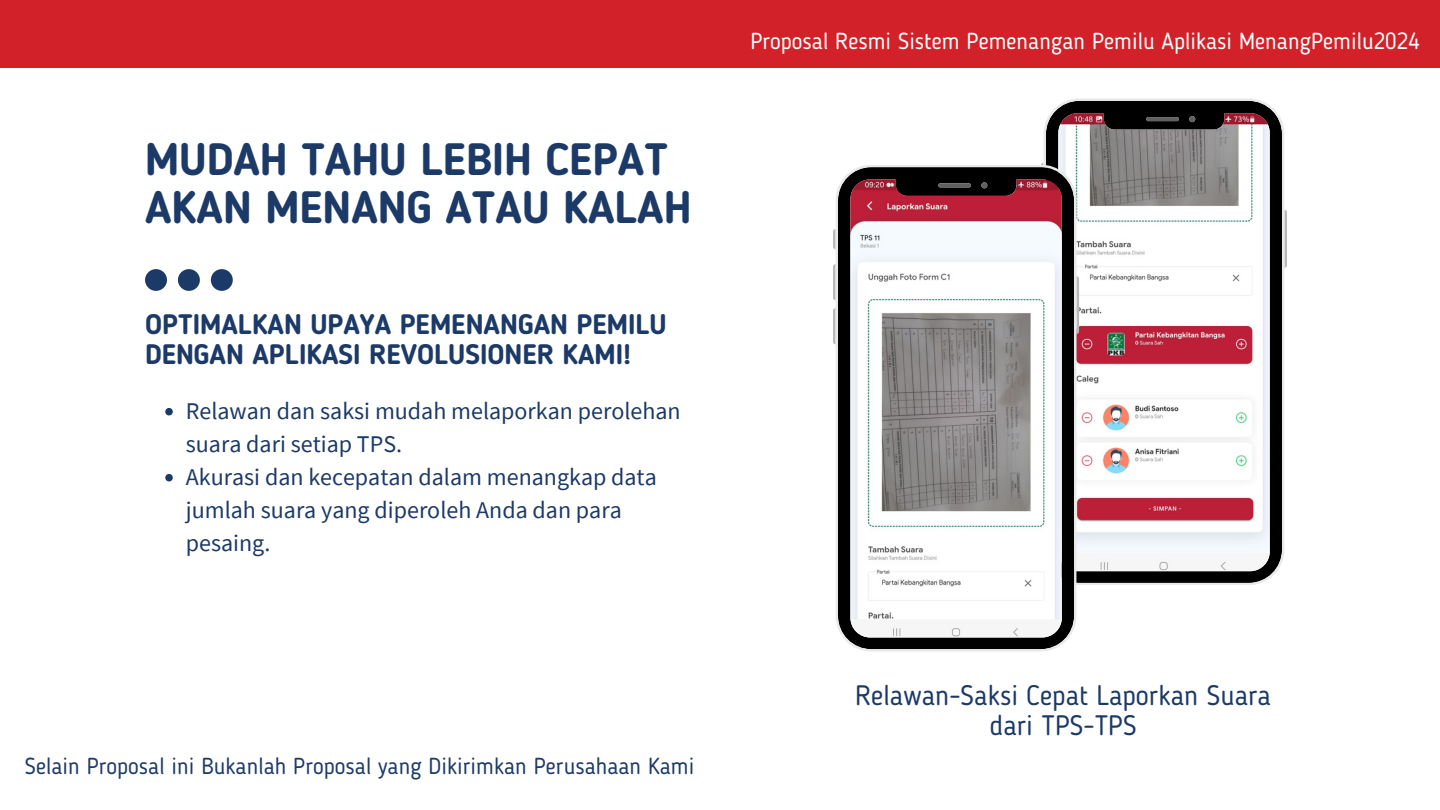
<style>
.page{position:relative;width:1440px;height:810px;background:#fff}
.page>*{position:absolute;margin:0;border:0;box-sizing:border-box;transform-origin:0 0}
.t1{font:700 45px/48px "Blogger Sans";color:#1c3a68}
.t2{font:700 28px/30px "Blogger Sans";color:#1c3a68}
.t3{font:28px/30px "Blogger Sans";color:#1c3a68;text-align:center}
.t4{font:24px/33px "Source Sans Pro";color:#1c3a68}
.t5{font:23px "Blogger Sans";color:#1e3c68}
.t6{font:23px "Blogger Sans";color:#fff}
</style>
<div class="page">
<svg style="left:145px;top:269px;width:88px;height:22px"></svg>
<svg style="left:1284px;top:210px;width:3px;height:58px"></svg>
<svg style="left:1044px;top:98px;width:240px;height:487px"></svg>
<svg style="left:833px;top:229px;width:3px;height:20px"></svg>
<svg style="left:833px;top:264px;width:3px;height:36px"></svg>
<svg style="left:833px;top:308px;width:3px;height:36px"></svg>
<svg style="left:1076px;top:276px;width:3px;height:58px"></svg>
<svg style="left:836px;top:165px;width:240px;height:487px"></svg>
<div style="left:0;top:0;width:1440px;height:68px;background:#d22129"></div>
<svg style="left:165px;top:408px;width:8px;height:7px"></svg>
<svg style="left:165px;top:474px;width:8px;height:7px"></svg>
<p class="t1" style="left:145px;top:139px;width:548px">MUDAH TAHU LEBIH CEPAT<br>AKAN MENANG ATAU KALAH</p>
<p class="t2" style="left:145px;top:311px;width:523px">OPTIMALKAN UPAYA PEMENANGAN PEMILU<br>DENGAN APLIKASI REVOLUSIONER KAMI!</p>
<p class="t4" style="left:186px;top:394px;width:496px">Relawan dan saksi mudah melaporkan perolehan suara dari setiap TPS.</p>
<p class="t4" style="left:186px;top:460px;width:473px">Akurasi dan kecepatan dalam menangkap data jumlah suara yang diperoleh Anda dan para pesaing.</p>
<p class="t5" style="left:25px;top:756px;width:671px">Selain Proposal ini Bukanlah Proposal yang Dikirimkan Perusahaan Kami</p>
<p class="t6" style="left:750px;top:32px;width:671px">Proposal Resmi Sistem Pemenangan Pemilu Aplikasi MenangPemilu2024</p>
<p class="t3" style="left:855px;top:682px;width:417px">Relawan-Saksi Cepat Laporkan Suara dari TPS-TPS</p>
</div>
